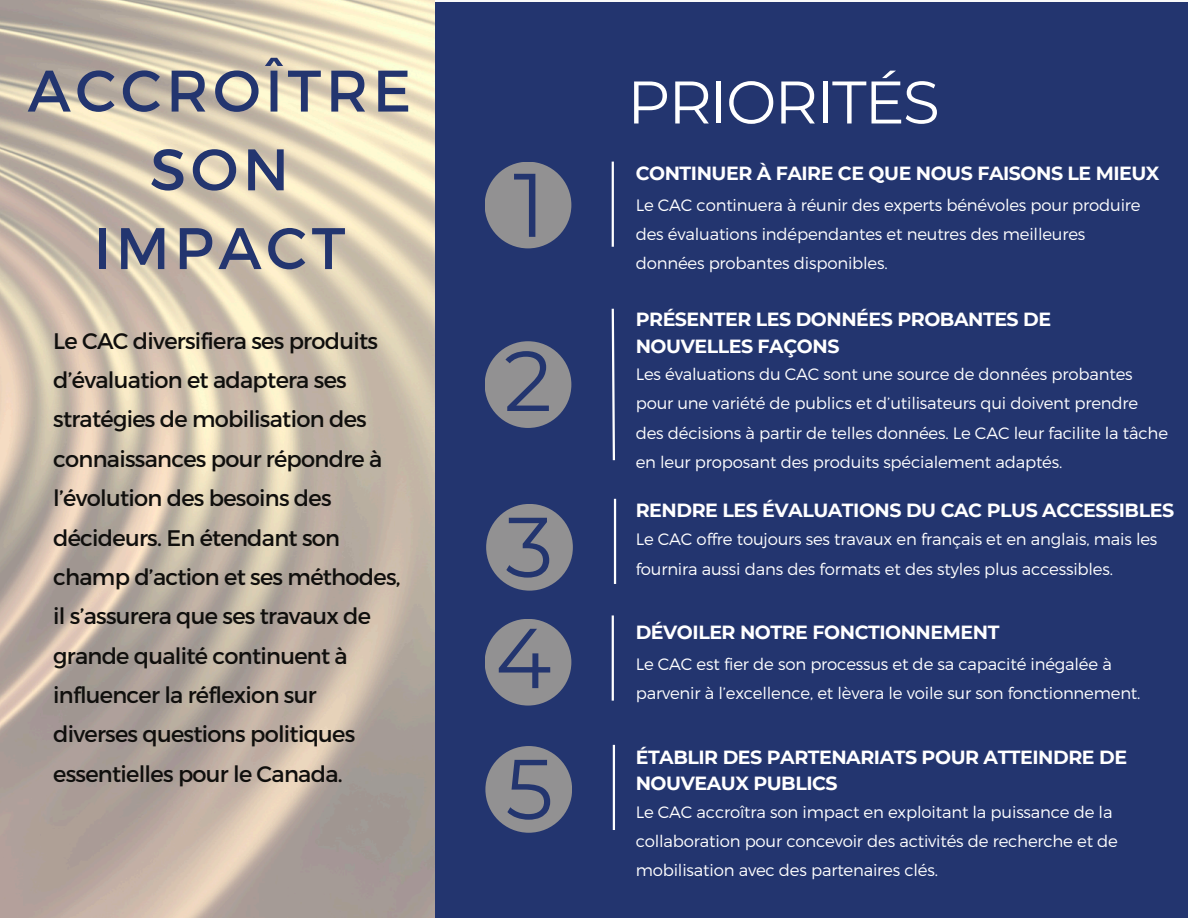
<style>
.page{position:relative;width:1188px;height:918px;background:#fff}
.page>*{position:absolute;margin:0;border:0;box-sizing:border-box;transform-origin:0 0}
.t1{font:90.15px "Montserrat";color:#23356f}
.t2{font:84.75px "Montserrat";color:#23356f}
.t3{font:60px "Montserrat";letter-spacing:-.03em;color:#fff}
.t4{font:58.5px/78.8px "Montserrat";letter-spacing:.08em;color:#23356f;text-align:center}
.t5{font:22.5px/39.3px "Montserrat";letter-spacing:-.03em;color:#100f0d}
.t6{font:700 19.05px/26.5px "Montserrat";letter-spacing:-.025em;color:#fff}
.t7{font:300 16.5px/29.2px "Montserrat";letter-spacing:-.01em;color:#fff}
</style>
<div class="page">
<div style="left:435px;top:2px;width:753px;height:916px;background:#23356f"></div>
<div style="left:485px;top:162px;width:86px;height:86px;background:#929192;border-radius:50%"></div>
<div style="left:485px;top:341px;width:86px;height:87px;background:#929192;border-radius:50%"></div>
<div style="left:486px;top:504px;width:87px;height:87px;background:#929192;border-radius:50%"></div>
<div style="left:485px;top:619px;width:86px;height:87px;background:#929192;border-radius:50%"></div>
<hr style="left:612px;top:162px;width:2px;height:85px;background:#fff">
<svg style="left:611px;top:308px;width:4px;height:153px"></svg>
<hr style="left:614px;top:499px;width:2px;height:85px;background:#fff">
<hr style="left:612px;top:615px;width:2px;height:86px;background:#fff">
<div style="left:485px;top:746px;width:87px;height:87px;background:#929192;border-radius:50%"></div>
<hr style="left:613px;top:745px;width:2px;height:85px;background:#fff">
<p class="t4" style="left:28px;top:48px;width:385px">ACCROÎTRE<br>SON<br>IMPACT</p>
<p class="t5" style="left:53px;top:320px;width:349px">Le CAC diversifiera ses produits d’évaluation et adaptera ses stratégies de mobilisation des connaissances pour répondre à l’évolution des besoins des décideurs. En étendant son champ d’action et ses méthodes, il s’assurera que ses travaux de grande qualité continuent à influencer la réflexion sur diverses questions politiques essentielles pour le Canada.</p>
<p class="t1" style="left:513px;top:150px;width:34px">1</p>
<h1 class="t2" style="left:504px;top:329px;width:50px">2</h1>
<h2 class="t2" style="left:506px;top:495px;width:49px">3</h2>
<h1 class="t2" style="left:495px;top:606px;width:58px">4</h1>
<h3 class="t2" style="left:506px;top:737px;width:49px">5</h3>
<p class="t3" style="left:627px;top:65px;width:314px">PRIORITÉS</p>
<p class="t6" style="left:636px;top:160px;width:525px">CONTINUER À FAIRE CE QUE NOUS FAISONS LE MIEUX</p>
<p class="t7" style="left:636px;top:190px;width:506px">Le CAC continuera à réunir des experts bénévoles pour produire des évaluations indépendantes et neutres des meilleures données probantes disponibles.</p>
<h3 class="t6" style="left:636px;top:306px;width:417px">PRÉSENTER LES DONNÉES PROBANTES DE<br>NOUVELLES FAÇONS</h3>
<h3 class="t7" style="left:636px;top:359px;width:534px">Les évaluations du CAC sont une source de données probantes pour une variété de publics et d’utilisateurs qui doivent prendre des décisions à partir de telles données. Le CAC leur facilite la tâche en leur proposant des produits spécialement adaptés.</h3>
<p class="t6" style="left:636px;top:497px;width:540px">RENDRE LES ÉVALUATIONS DU CAC PLUS ACCESSIBLES</p>
<p class="t7" style="left:636px;top:524px;width:523px">Le CAC offre toujours ses travaux en français et en anglais, mais les fournira aussi dans des formats et des styles plus accessibles.</p>
<p class="t6" style="left:636px;top:619px;width:365px">DÉVOILER NOTRE FONCTIONNEMENT</p>
<p class="t7" style="left:636px;top:649px;width:506px">Le CAC est fier de son processus et de sa capacité inégalée à parvenir à l’excellence, et lèvera le voile sur son fonctionnement.</p>
<p class="t6" style="left:636px;top:743px;width:493px">ÉTABLIR DES PARTENARIATS POUR ATTEINDRE DE<br>NOUVEAUX PUBLICS</p>
<p class="t7" style="left:636px;top:796px;width:484px">Le CAC accroîtra son impact en exploitant la puissance de la collaboration pour concevoir des activités de recherche et de mobilisation avec des partenaires clés.</p>
</div>
